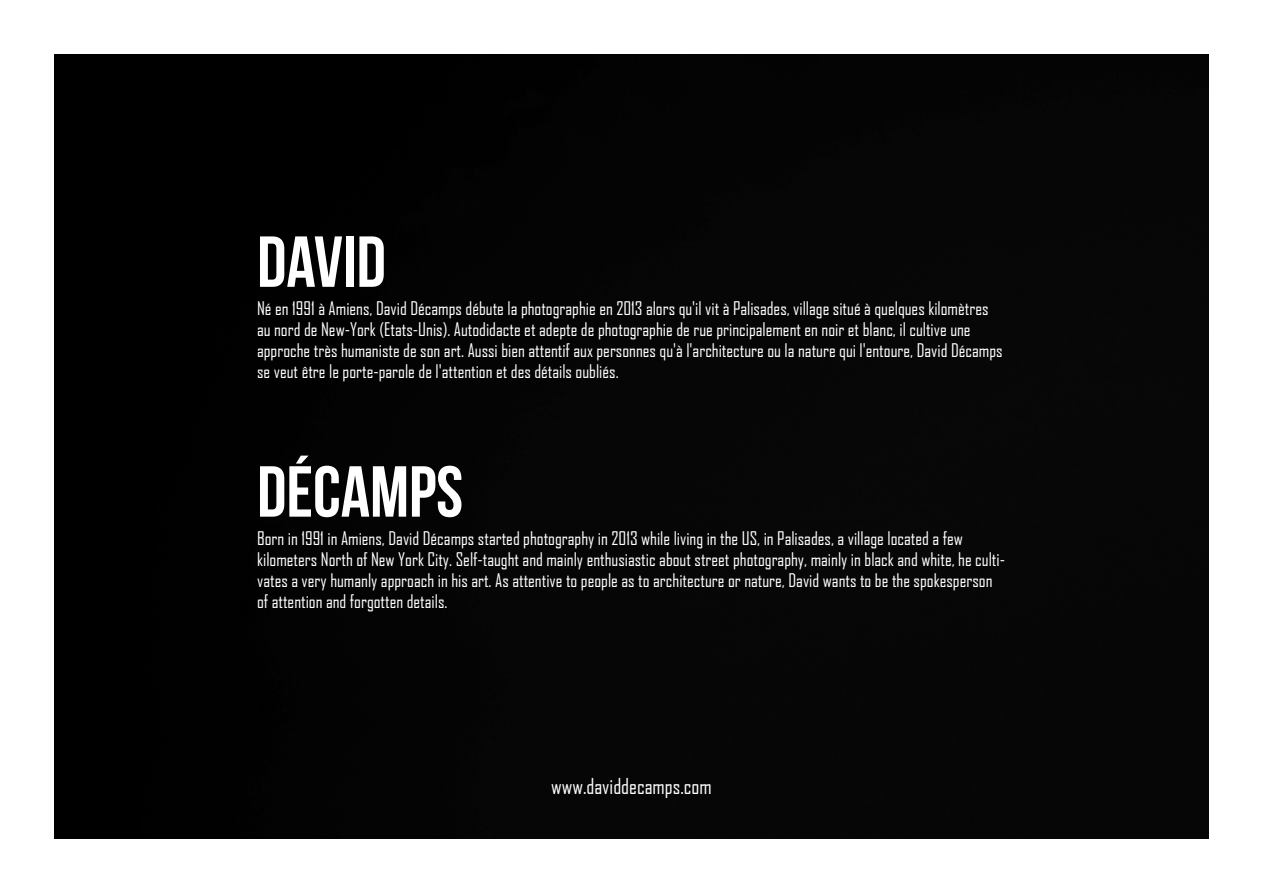
<style>
.page{position:relative;width:1263px;height:893px;background:#fff}
.page>*{position:absolute;margin:0;border:0;box-sizing:border-box;transform-origin:0 0}
.t1{font:72px "Bebas Neue";color:#fff}
.t2{font:21px "Agency FB";color:#fff}
.t3{font:18px/21px "Agency FB";color:#fff}
</style>
<div class="page">
<div style="left:54px;top:54px;width:1155px;height:785px;background:#060606"></div>
<p class="t1" style="left:257px;top:222px;width:130px">DAVID</p>
<p class="t3" style="left:257px;top:298px;width:747px">Né en 1991 à Amiens, David Décamps débute la photographie en 2013 alors qu'il vit à Palisades, village situé à quelques kilomètres au nord de New-York (Etats-Unis). Autodidacte et adepte de photographie de rue principalement en noir et blanc, il cultive une approche très humaniste de son art. Aussi bien attentif aux personnes qu'à l'architecture ou la nature qui l'entoure, David Décamps se veut être le porte-parole de l'attention et des détails oubliés.</p>
<p class="t1" style="left:257px;top:452px;width:207px">DÉCAMPS</p>
<p class="t3" style="left:257px;top:528px;width:749px">Born in 1991 in Amiens, David Décamps started photography in 2013 while living in the US, in Palisades, a village located a few kilometers North of New York City. Self-taught and mainly enthusiastic about street photography, mainly in black and white, he culti&shy;vates a very humanly approach in his art. As attentive to people as to architecture or nature, David wants to be the spokesperson of attention and forgotten details.</p>
<p class="t2" style="left:551px;top:773px;width:162px">www.daviddecamps.com</p>
</div>
